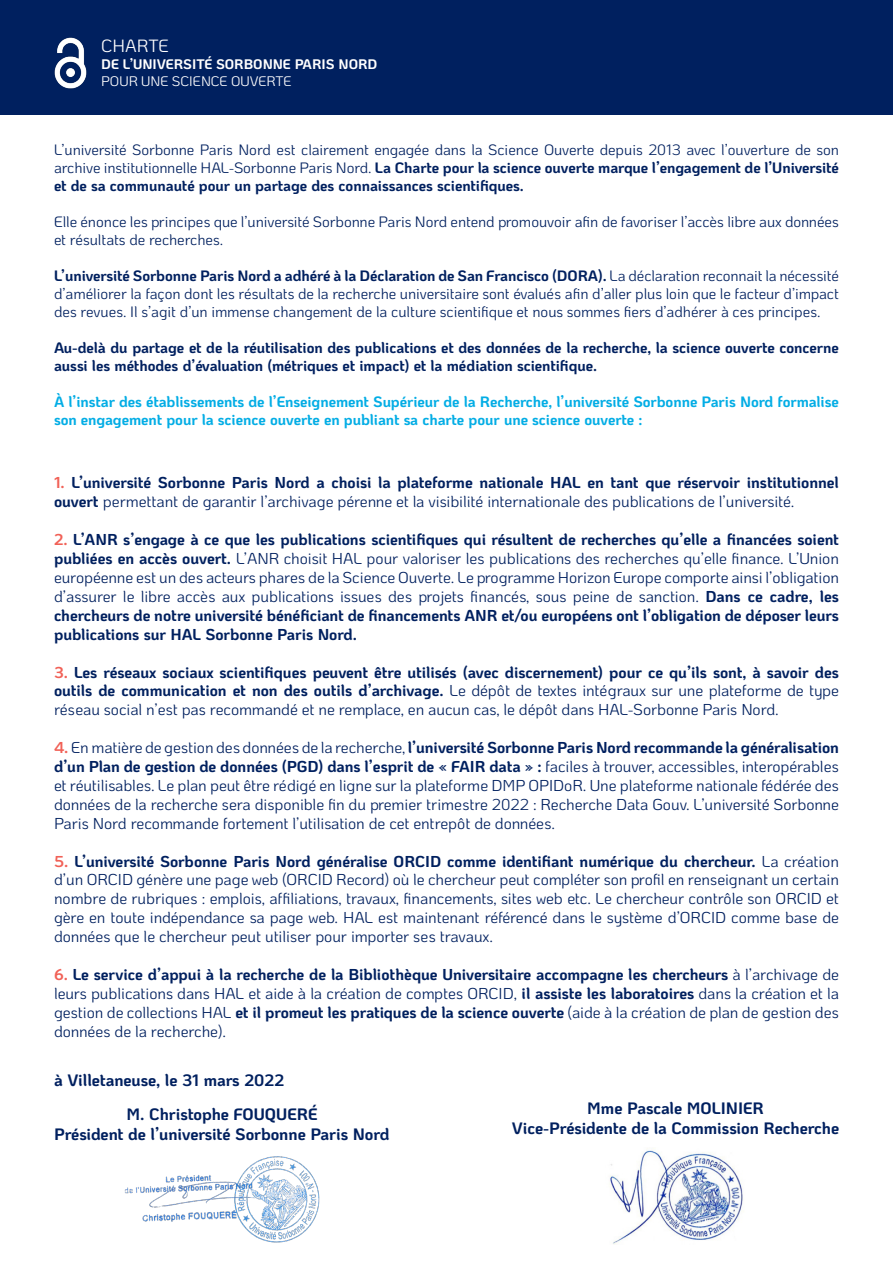
<style>
.page{position:relative;width:893px;height:1263px;background:#fff}
.page>*{position:absolute;margin:0;border:0;box-sizing:border-box;transform-origin:0 0}
.t1{font:17.7px "Ko Ho";color:#fff}
.t2{font:700 16.5px "Ko Ho";letter-spacing:-.005em;color:#00205f}
.t3{font:15.75px/18.9px "Ko Ho";letter-spacing:-.005em;color:#00205f;text-align:justify}
.t4{font:700 15.75px/18.9px "Ko Ho";letter-spacing:-.005em;color:#00205f;text-align:justify}
.t5{font:15px/18px "Ko Ho";letter-spacing:-.005em;color:#00205f;text-align:justify}
.t6{font:700 15px/18px "Ko Ho";letter-spacing:-.005em;color:#03ade5}
.t7{font:700 15px/18px "Ko Ho";letter-spacing:-.005em;color:#00205f}
.t8{font:700 13.8px "Ko Ho";color:#fff}
.t9{font:13.8px "Ko Ho";color:#fff}
.s1{font-weight:700}
.s2{color:#f16157}
.s3{font-weight:400}
.s4{font-weight:700;color:#f16157}
</style>
<div class="page">
<div style="left:0;top:0;width:893px;height:115px;background:#00205f"></div>
<img style="left:54px;top:37px;width:33px;height:51px">
<img style="left:610px;top:1148px;width:133px;height:96px">
<img style="left:124px;top:1156px;width:196px;height:87px">
<p class="t1" style="left:101px;top:32px;width:69px">CHARTE</p>
<p class="t8" style="left:101px;top:53px;width:278px">DE L’UNIVERSITÉ SORBONNE PARIS NORD</p>
<p class="t9" style="left:101px;top:70px;width:192px">POUR UNE SCIENCE OUVERTE</p>
<p class="t5" style="left:54px;top:141px;width:786px">L’université Sorbonne Paris Nord est clairement engagée dans la Science Ouverte depuis 2013 avec l’ouverture de son archive institutionnelle HAL-Sorbonne Paris Nord. <span class="s1">La Charte pour la science ouverte marque l’engagement de l’Université et de sa communauté pour un partage des connaissances scientifiques.</span></p>
<p class="t5" style="left:54px;top:213px;width:786px">Elle énonce les principes que l’université Sorbonne Paris Nord entend promouvoir afin de favoriser l’accès libre aux données et résultats de recherches.</p>
<p class="t5" style="left:54px;top:267px;width:786px"><span class="s1">L’université Sorbonne Paris Nord a adhéré à la Déclaration de San Francisco (DORA).</span> La déclaration reconnait la nécessité d’améliorer la façon dont les résultats de la recherche universitaire sont évalués afin d’aller plus loin que le facteur d’impact des revues. Il s’agit d’un immense changement de la culture scientifique et nous sommes fiers d’adhérer à ces principes.</p>
<p class="t7" style="left:54px;top:339px;width:786px">Au-delà du partage et de la réutilisation des publications et des données de la recherche, la science ouverte concerne aussi les méthodes d’évaluation (métriques et impact) et la médiation scientifique.</p>
<p class="t6" style="left:54px;top:393px;width:786px">À l’instar des établissements de l’Enseignement Supérieur de la Recherche, l’université Sorbonne Paris Nord formalise son engagement pour la science ouverte en publiant sa charte pour une science ouverte :</p>
<p class="t4" style="left:54px;top:473px;width:786px"><span class="s2">1.</span> L’université Sorbonne Paris Nord a choisi la plateforme nationale HAL en tant que réservoir institutionnel ouvert <span class="s3">permettant de garantir l’archivage pérenne et la visibilité internationale des publications de l’université.</span></p>
<p class="t4" style="left:54px;top:530px;width:786px"><span class="s2">2.</span> L’ANR s’engage à ce que les publications scientifiques qui résultent de recherches qu’elle a financées soient publiées en accès ouvert. <span class="s3">L’ANR choisit HAL pour valoriser les publications des recherches qu’elle finance. L’Union européenne est un des acteurs phares de la Science Ouverte. Le programme Horizon Europe comporte ainsi l’obligation d’assurer le libre accès aux publications issues des projets financés, sous peine de sanction.</span> Dans ce cadre, les chercheurs de notre université bénéficiant de financements ANR et/ou européens ont l’obligation de déposer leurs publications sur HAL Sorbonne Paris Nord.</p>
<p class="t4" style="left:54px;top:662px;width:786px"><span class="s2">3.</span> Les réseaux sociaux scientifiques peuvent être utilisés (avec discernement) pour ce qu’ils sont, à savoir des outils de communication et non des outils d’archivage. <span class="s3">Le dépôt de textes intégraux sur une plateforme de type réseau social n’est pas recommandé et ne remplace, en aucun cas, le dépôt dans HAL-Sorbonne Paris Nord.</span></p>
<p class="t3" style="left:54px;top:738px;width:786px"><span class="s4">4.</span> En matière de gestion des données de la recherche, <span class="s1">l’université Sorbonne Paris Nord recommande la généralisation d’un Plan de gestion de données (PGD) dans l’esprit de « FAIR data » :</span> faciles à trouver, accessibles, interopérables et réutilisables. Le plan peut être rédigé en ligne sur la plateforme DMP OPIDoR. Une plateforme nationale fédérée des données de la recherche sera disponible fin du premier trimestre 2022 : Recherche Data Gouv. L’université Sorbonne Paris Nord recommande fortement l’utilisation de cet entrepôt de données.</p>
<p class="t3" style="left:54px;top:852px;width:786px"><span class="s4">5.</span> <span class="s1">L’université Sorbonne Paris Nord généralise ORCID comme identifiant numérique du chercheur.</span> La création d’un ORCID génère une page web (ORCID Record) où le chercheur peut compléter son profil en renseignant un certain nombre de rubriques : emplois, affiliations, travaux, financements, sites web etc. Le chercheur contrôle son ORCID et gère en toute indépendance sa page web. HAL est maintenant référencé dans le système d’ORCID comme base de données que le chercheur peut utiliser pour importer ses travaux.</p>
<p class="t3" style="left:54px;top:965px;width:786px"><span class="s4">6.</span> <span class="s1">Le service d’appui à la recherche de la Bibliothèque Universitaire accompagne les chercheurs</span> à l’archivage de leurs publications dans HAL et aide à la création de comptes ORCID, <span class="s1">il assiste les laboratoires</span> dans la création et la gestion de collections HAL <span class="s1">et il promeut les pratiques de la science ouverte</span> (aide à la création de plan de gestion des données de la recherche).</p>
<p class="t2" style="left:54px;top:1066px;width:232px">à Villetaneuse, le 31 mars 2022</p>
<p class="t2" style="left:126px;top:1101px;width:193px">M. Christophe FOUQUERÉ</p>
<p class="t2" style="left:54px;top:1120px;width:337px">Président de l’université Sorbonne Paris Nord</p>
<p class="t2" style="left:587px;top:1095px;width:178px">Mme Pascale MOLINIER</p>
<p class="t2" style="left:512px;top:1114px;width:329px">Vice-Présidente de la Commission Recherche</p>
</div>
